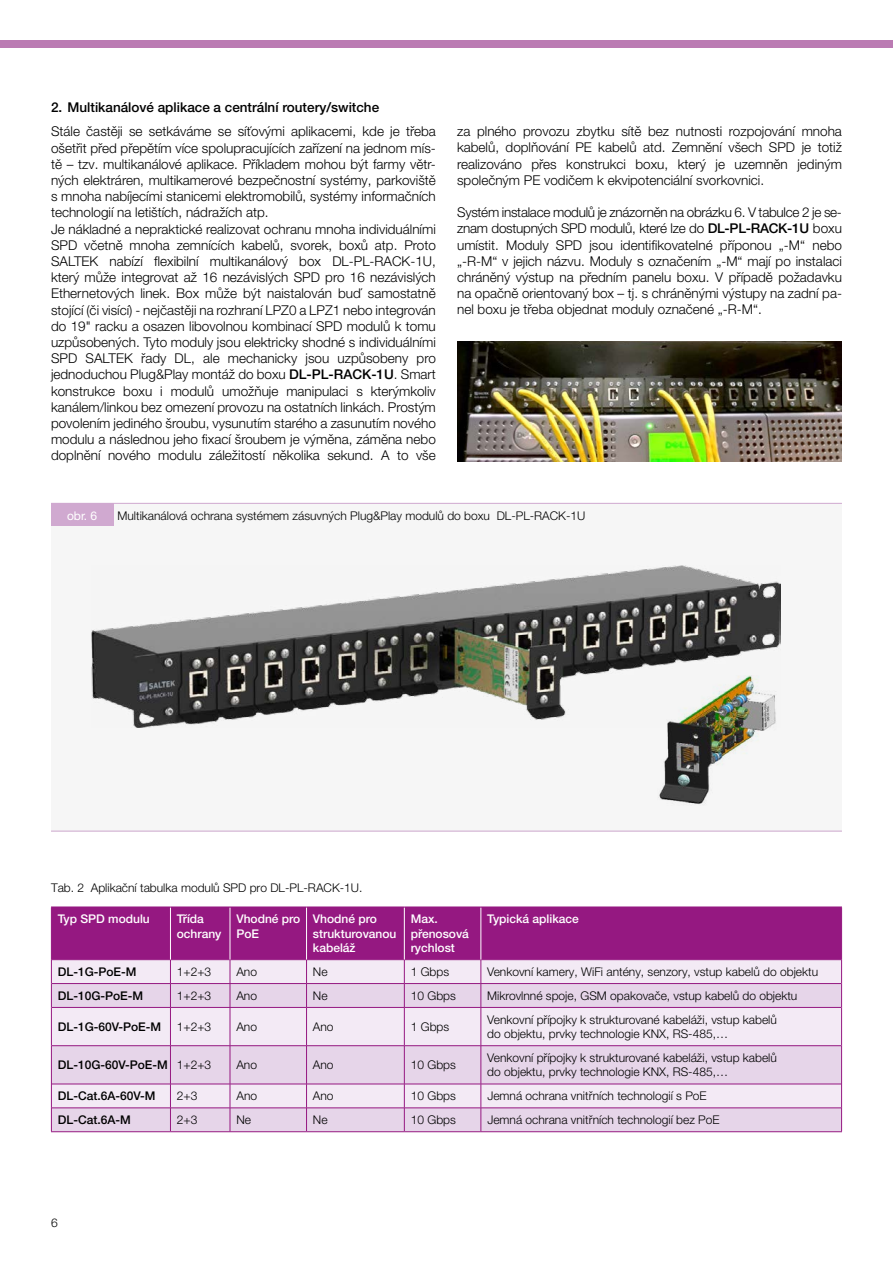
<style>
.page{position:relative;width:893px;height:1263px;background:#fff}
.page>*{position:absolute;margin:0;border:0;box-sizing:border-box;transform-origin:0 0}
.t1{font:300 13.5px/16.2px "Helvetica Neue LT Pro";color:#000;text-align:justify}
.t2{font:500 13.5px "Helvetica Neue LT Pro";color:#000}
.t3{font:300 12px/14.4px "Helvetica Neue LT Pro";color:#000}
.t4{font:500 12px/14.4px "Helvetica Neue LT Pro";color:#fff}
.t5{font:500 12px "Helvetica Neue LT Pro";color:#000}
.t6{font:12px "Helvetica Neue LT Pro";color:#fff}
.s1{font-weight:500}
.s2{font-weight:300}
</style>
<div class="page">
<div style="left:0;top:40px;width:893px;height:7px;background:#bb7bb3"></div>
<img style="left:457px;top:341px;width:385px;height:121px">
<svg style="left:52px;top:1008px;width:789px;height:123px;background:#ebdded"></svg>
<hr style="left:52px;top:1007px;width:118px;height:1px;background:#951881">
<hr style="left:170px;top:1007px;width:60px;height:1px;background:#951881">
<hr style="left:170px;top:1007px;width:1px;height:38px;background:#951881">
<hr style="left:230px;top:1007px;width:77px;height:1px;background:#951881">
<hr style="left:230px;top:1007px;width:1px;height:38px;background:#951881">
<hr style="left:307px;top:1007px;width:97px;height:1px;background:#951881">
<hr style="left:306px;top:1007px;width:1px;height:38px;background:#951881">
<hr style="left:404px;top:1007px;width:77px;height:1px;background:#951881">
<hr style="left:404px;top:1007px;width:1px;height:38px;background:#951881">
<hr style="left:481px;top:1007px;width:360px;height:1px;background:#951881">
<hr style="left:481px;top:1007px;width:1px;height:38px;background:#951881">
<hr style="left:52px;top:1045px;width:118px;height:1px;background:#951881">
<hr style="left:170px;top:1045px;width:60px;height:1px;background:#951881">
<hr style="left:170px;top:1046px;width:1px;height:38px;background:#951881">
<hr style="left:230px;top:1045px;width:77px;height:1px;background:#951881">
<hr style="left:230px;top:1046px;width:1px;height:38px;background:#951881">
<hr style="left:307px;top:1045px;width:97px;height:1px;background:#951881">
<hr style="left:306px;top:1046px;width:1px;height:38px;background:#951881">
<hr style="left:404px;top:1045px;width:77px;height:1px;background:#951881">
<hr style="left:404px;top:1046px;width:1px;height:38px;background:#951881">
<hr style="left:481px;top:1045px;width:360px;height:1px;background:#951881">
<hr style="left:481px;top:1046px;width:1px;height:38px;background:#951881">
<hr style="left:52px;top:1084px;width:118px;height:1px;background:#951881">
<hr style="left:170px;top:1084px;width:60px;height:1px;background:#951881">
<hr style="left:230px;top:1084px;width:77px;height:1px;background:#951881">
<hr style="left:307px;top:1084px;width:97px;height:1px;background:#951881">
<hr style="left:404px;top:1084px;width:77px;height:1px;background:#951881">
<hr style="left:481px;top:1084px;width:360px;height:1px;background:#951881">
<hr style="left:52px;top:1107px;width:118px;height:1px;background:#951881">
<hr style="left:170px;top:1107px;width:60px;height:1px;background:#951881">
<svg style="left:170px;top:1084px;width:1px;height:47px"></svg>
<hr style="left:230px;top:1107px;width:77px;height:1px;background:#951881">
<svg style="left:230px;top:1084px;width:1px;height:47px"></svg>
<hr style="left:307px;top:1107px;width:97px;height:1px;background:#951881">
<svg style="left:306px;top:1084px;width:1px;height:47px"></svg>
<hr style="left:404px;top:1107px;width:77px;height:1px;background:#951881">
<svg style="left:404px;top:1084px;width:1px;height:47px"></svg>
<hr style="left:481px;top:1107px;width:360px;height:1px;background:#951881">
<svg style="left:481px;top:1084px;width:1px;height:47px"></svg>
<svg style="left:51px;top:907px;width:791px;height:100px;background:#bd73b3"></svg>
<hr style="left:51px;top:1007px;width:1px;height:39px;background:#951881">
<hr style="left:841px;top:1007px;width:1px;height:39px;background:#951881">
<hr style="left:51px;top:1046px;width:1px;height:38px;background:#951881">
<hr style="left:841px;top:1046px;width:1px;height:38px;background:#951881">
<svg style="left:51px;top:1084px;width:1px;height:47px"></svg>
<svg style="left:841px;top:1084px;width:1px;height:47px"></svg>
<hr style="left:51px;top:1131px;width:119px;height:1px;background:#951881">
<hr style="left:170px;top:1131px;width:60px;height:1px;background:#951881">
<hr style="left:230px;top:1131px;width:77px;height:1px;background:#951881">
<hr style="left:307px;top:1131px;width:97px;height:1px;background:#951881">
<hr style="left:404px;top:1131px;width:77px;height:1px;background:#951881">
<hr style="left:481px;top:1131px;width:361px;height:1px;background:#951881">
<div style="left:51px;top:503px;width:791px;height:328px;background:#f6f6f6"></div>
<hr style="left:51px;top:831px;width:791px;height:1px;background:#d0a9d0">
<hr style="left:51px;top:503px;width:791px;height:1px;background:#d0a9d0">
<div style="left:51px;top:503px;width:62px;height:23px;background:#d0a9d0"></div>
<img style="left:92px;top:566px;width:688px;height:162px">
<img style="left:657px;top:675px;width:121px;height:129px">
<p class="t2" style="left:51px;top:99px;width:330px">2. Multikanálové aplikace a centrální routery/switche</p>
<p class="t1" style="left:51px;top:123px;width:386px;text-align:left">Stále častěji se setkáváme se síťovými aplikacemi, kde je třeba ošetřit před přepětím více spolupracujících zařízení na jednom mís&shy;tě – tzv. multikanálové aplikace. Příkladem mohou být farmy větr&shy;ných elektráren, multikamerové bezpečnostní systémy, parkoviště s mnoha nabíjecími stanicemi elektromobilů, systémy informačních technologií na letištích, nádražích atp.<br>Je nákladné a nepraktické realizovat ochranu mnoha individuálními SPD včetně mnoha zemnících kabelů, svorek, boxů atp. Proto SALTEK nabízí flexibilní multikanálový box DL-PL-RACK-1U, který může integrovat až 16 nezávislých SPD pro 16 nezávislých Ethernetových linek. Box může být naistalován buď samostatně stojící (či visící) - nejčastěji na rozhraní LPZ0 a LPZ1 nebo integrován do 19" racku a osazen libovolnou kombinací SPD modulů k tomu uzpůsobených. Tyto moduly jsou elektricky shodné s individuálními SPD SALTEK řady DL, ale mechanicky jsou uzpůsobeny pro jednoduchou Plug&amp;Play montáž do boxu <span class="s1">DL-PL-RACK-1U</span>. Smart konstrukce boxu i modulů umožňuje manipulaci s kterýmkoliv kanálem/linkou bez omezení provozu na ostatních linkách. Prostým povolením jediného šroubu, vysunutím starého a zasunutím nového modulu a následnou jeho fixací šroubem je výměna, záměna nebo doplnění nového modulu záležitostí několika sekund. A to vše</p>
<p class="t1" style="left:457px;top:123px;width:386px">za plného provozu zbytku sítě bez nutnosti rozpojování mnoha kabelů, doplňování PE kabelů atd. Zemnění všech SPD je totiž realizováno přes konstrukci boxu, který je uzemněn jediným společným PE vodičem k ekvipotenciální svorkovnici.</p>
<p class="t1" style="left:457px;top:204px;width:386px">Systém instalace modulů je znázorněn na obrázku 6. V tabulce 2 je se&shy;znam dostupných SPD modulů, které lze do <span class="s1">DL-PL-RACK-1U</span> boxu umístit. Moduly SPD jsou identifikovatelné příponou „-M“ nebo „-R-M“ v jejich názvu. Moduly s označením „-M“ mají po instalaci chráněný výstup na předním panelu boxu. V případě požadavku na opačně orientovaný box – tj. s chráněnými výstupy na zadní pa&shy;nel boxu je třeba objednat moduly označené „-R-M“.</p>
<p class="t6" style="left:67px;top:508px;width:32px">obr. 6</p>
<p class="t3" style="left:117px;top:508px;width:469px">Multikanálová ochrana systémem zásuvných Plug&amp;Play modulů do boxu DL-PL-RACK-1U</p>
<p class="t3" style="left:51px;top:881px;width:313px">Tab. 2 Aplikační tabulka modulů SPD pro DL-PL-RACK-1U.</p>
<p class="t4" style="left:58px;top:911px;width:94px">Typ SPD modulu</p>
<p class="t4" style="left:177px;top:911px;width:46px">Třída ochrany</p>
<p class="t4" style="left:236px;top:911px;width:66px">Vhodné pro<br>PoE</p>
<p class="t4" style="left:313px;top:911px;width:85px">Vhodné pro strukturovanou kabeláž</p>
<p class="t4" style="left:411px;top:911px;width:60px">Max. přenosová rychlost</p>
<p class="t4" style="left:487px;top:911px;width:93px">Typická aplikace</p>
<p class="t5" style="left:58px;top:964px;width:80px">DL-1G-PoE-M</p>
<p class="t3" style="left:177px;top:964px;width:36px">1+2+3</p>
<p class="t3" style="left:236px;top:964px;width:22px">Ano</p>
<p class="t3" style="left:313px;top:964px;width:16px">Ne</p>
<p class="t3" style="left:411px;top:964px;width:40px">1 Gbps</p>
<p class="t3" style="left:487px;top:964px;width:332px">Venkovní kamery, WiFi antény, senzory, vstup kabelů do objektu</p>
<p class="t5" style="left:58px;top:988px;width:87px">DL-10G-PoE-M</p>
<p class="t3" style="left:177px;top:988px;width:36px">1+2+3</p>
<p class="t3" style="left:236px;top:988px;width:22px">Ano</p>
<p class="t3" style="left:313px;top:988px;width:16px">Ne</p>
<p class="t3" style="left:411px;top:988px;width:47px">10 Gbps</p>
<p class="t3" style="left:487px;top:988px;width:312px">Mikrovlnné spoje, GSM opakovače, vstup kabelů do objektu</p>
<p class="t5" style="left:58px;top:1019px;width:105px">DL-1G-60V-PoE-M</p>
<p class="t3" style="left:177px;top:1019px;width:36px">1+2+3</p>
<p class="t3" style="left:236px;top:1019px;width:22px">Ano</p>
<p class="t3" style="left:313px;top:1019px;width:22px">Ano</p>
<p class="t3" style="left:411px;top:1019px;width:40px">1 Gbps</p>
<p class="t3" style="left:487px;top:1012px;width:291px">Venkovní přípojky k strukturované kabeláži, vstup kabelů do objektu, prvky technologie KNX, RS-485,…</p>
<p class="t5" style="left:58px;top:1058px;width:155px">DL-10G-60V-PoE-M <span class="s2">1+2+3</span></p>
<p class="t3" style="left:236px;top:1057px;width:22px">Ano</p>
<p class="t3" style="left:313px;top:1057px;width:22px">Ano</p>
<p class="t3" style="left:411px;top:1057px;width:47px">10 Gbps</p>
<p class="t3" style="left:487px;top:1050px;width:291px">Venkovní přípojky k strukturované kabeláži, vstup kabelů do objektu, prvky technologie KNX, RS-485,…</p>
<p class="t5" style="left:58px;top:1089px;width:99px">DL-Cat.6A-60V-M</p>
<p class="t3" style="left:177px;top:1088px;width:22px">2+3</p>
<p class="t3" style="left:236px;top:1088px;width:22px">Ano</p>
<p class="t3" style="left:313px;top:1088px;width:22px">Ano</p>
<p class="t3" style="left:411px;top:1088px;width:47px">10 Gbps</p>
<p class="t3" style="left:487px;top:1088px;width:221px">Jemná ochrana vnitřních technologií s PoE</p>
<p class="t5" style="left:58px;top:1112px;width:74px">DL-Cat.6A-M</p>
<p class="t3" style="left:177px;top:1112px;width:22px">2+3</p>
<p class="t3" style="left:236px;top:1112px;width:16px">Ne</p>
<p class="t3" style="left:313px;top:1112px;width:16px">Ne</p>
<p class="t3" style="left:411px;top:1112px;width:47px">10 Gbps</p>
<p class="t3" style="left:487px;top:1112px;width:234px">Jemná ochrana vnitřních technologií bez PoE</p>
<p class="t3" style="left:51px;top:1215px;width:8px">6</p>
</div>
